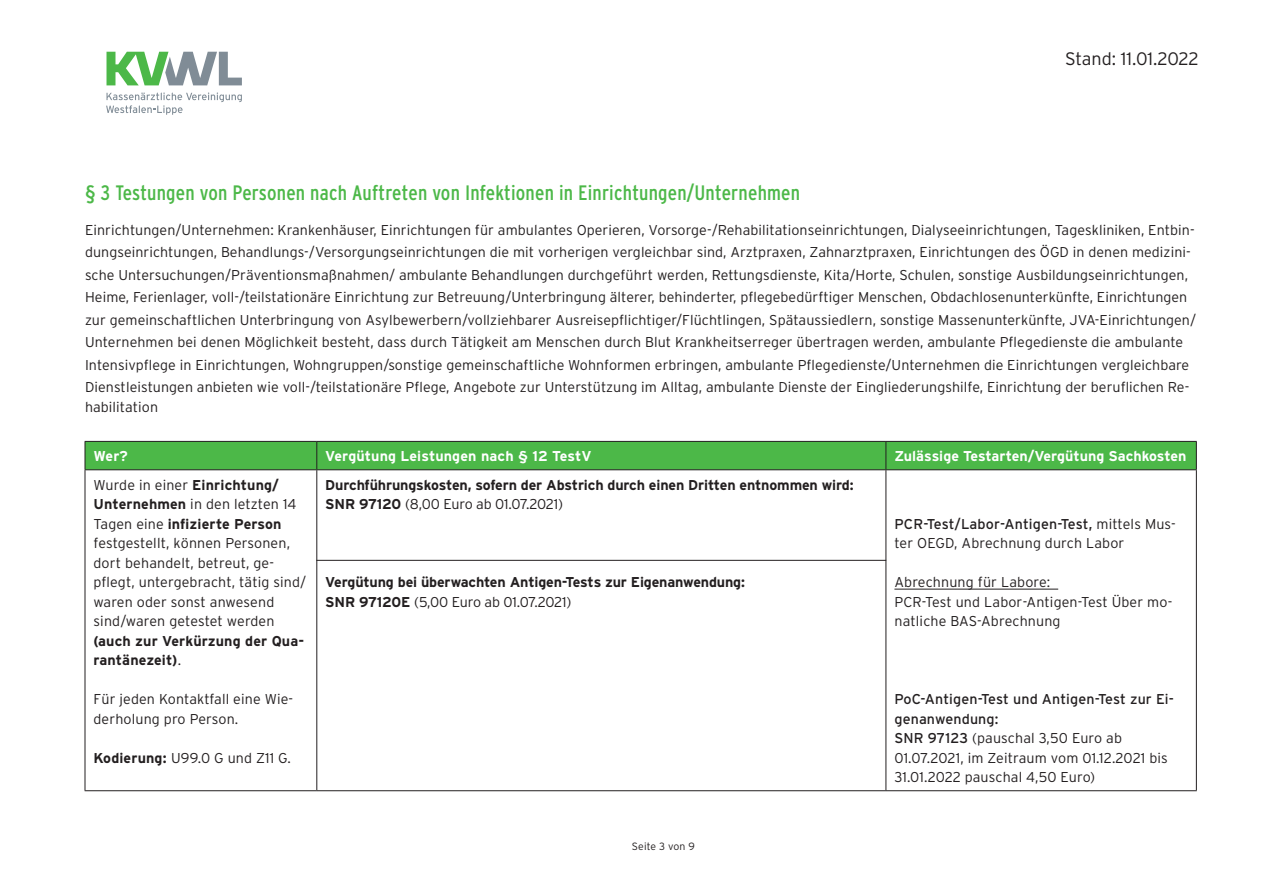
<style>
.page{position:relative;width:1263px;height:893px;background:#fff}
.page>*{position:absolute;margin:0;border:0;box-sizing:border-box;transform-origin:0 0}
.Subhead-2_NEU{font:condensed 20.85px "Interstate";letter-spacing:.01em;color:#4cb848}
.t1{font:300 18px "Interstate";letter-spacing:-.01em;color:#231f20}
.Fließtext_NEU{font:300 14.25px/22.5px "Interstate";letter-spacing:.005em;color:#231f20}
.Subhead-2_NEU-2{font:300 14.25px/19.5px "Interstate";letter-spacing:.01em;color:#231f20}
.Subhead-2_NEU-3{font:700 14.25px/19.5px "Interstate";letter-spacing:-.01em;color:#231f20}
.Subhead-2_NEU-4{font:700 14.25px "Interstate";color:#fff}
.Subhead-2_NEU-5{font:300 10.5px "Interstate";letter-spacing:.005em;color:#231f20}
.s1{font-weight:700}
.s2{font-weight:300}
.s3{font-weight:400}
</style>
<div class="page">
<svg style="left:106px;top:92px;width:136px;height:23px"></svg>
<svg style="left:106px;top:52px;width:136px;height:33px"></svg>
<div style="left:85px;top:441px;width:1112px;height:28px;background:#4cb848"></div>
<hr style="left:85px;top:469px;width:232px;height:1px;background:#231f20">
<hr style="left:85px;top:470px;width:1px;height:320px;background:#231f20">
<hr style="left:317px;top:469px;width:569px;height:1px;background:#231f20">
<hr style="left:316px;top:470px;width:1px;height:320px;background:#231f20">
<hr style="left:886px;top:469px;width:311px;height:1px;background:#231f20">
<hr style="left:885px;top:470px;width:1px;height:320px;background:#231f20">
<hr style="left:1196px;top:470px;width:1px;height:320px;background:#231f20">
<hr style="left:85px;top:790px;width:232px;height:1px;background:#231f20">
<hr style="left:317px;top:790px;width:569px;height:1px;background:#231f20">
<hr style="left:886px;top:790px;width:311px;height:1px;background:#231f20">
<hr style="left:894px;top:589px;width:164px;height:1px;background:#231f20">
<hr style="left:316px;top:560px;width:570px;height:1px;background:#231f20">
<p class="t1" style="left:1065px;top:48px;width:135px">Stand: 11.01.2022</p>
<p class="Subhead-2_NEU" style="left:85px;top:180px;width:717px">§ 3 Testungen von Personen nach Auftreten von Infektionen in Einrichtungen/Unternehmen</p>
<p class="Fließtext_NEU" style="left:85px;top:218px;width:1112px">Einrichtungen/Unternehmen: Krankenhäuser, Einrichtungen für ambulantes Operieren, Vorsorge-/Rehabilitationseinrichtungen, Dialyseeinrichtungen, Tageskliniken, Entbin&shy;dungseinrichtungen, Behandlungs-/Versorgungseinrichtungen die mit vorherigen vergleichbar sind, Arztpraxen, Zahnarztpraxen, Einrichtungen des ÖGD in denen medizini&shy;sche Untersuchungen/Präventionsmaßnahmen/ ambulante Behandlungen durchgeführt werden, Rettungsdienste, Kita/Horte, Schulen, sonstige Ausbildungseinrichtungen, Heime, Ferienlager, voll-/teilstationäre Einrichtung zur Betreuung/Unterbringung älterer, behinderter, pflegebedürftiger Menschen, Obdachlosenunterkünfte, Einrichtungen zur gemeinschaftlichen Unterbringung von Asylbewerbern/vollziehbarer Ausreisepflichtiger/Flüchtlingen, Spätaussiedlern, sonstige Massenunterkünfte, JVA-Einrichtungen/ Unternehmen bei denen Möglichkeit besteht, dass durch Tätigkeit am Menschen durch Blut Krankheitserreger übertragen werden, ambulante Pflegedienste die ambulante Intensivpflege in Einrichtungen, Wohngruppen/sonstige gemeinschaftliche Wohnformen erbringen, ambulante Pflegedienste/Unternehmen die Einrichtungen vergleichbare Dienstleistungen anbieten wie voll-/teilstationäre Pflege, Angebote zur Unterstützung im Alltag, ambulante Dienste der Eingliederungshilfe, Einrichtung der beruflichen Re-</p>
<p class="Fließtext_NEU" style="left:85px;top:395px;width:75px">habilitation</p>
<p class="Subhead-2_NEU-4" style="left:93px;top:448px;width:36px">Wer?</p>
<p class="Subhead-2_NEU-4" style="left:325px;top:448px;width:268px">Vergütung Leistungen nach § 12 TestV</p>
<p class="Subhead-2_NEU-4" style="left:894px;top:448px;width:293px">Zulässige Testarten/Vergütung Sachkosten</p>
<p class="Subhead-2_NEU-2" style="left:93px;top:475px;width:214px">Wurde in einer <span class="s1">Einrichtung/<br>Unternehmen</span> in den letzten 14<br>Tagen eine <span class="s1">infizierte Person </span>festgestellt, können Personen, dort behandelt, betreut, ge&shy;pflegt, untergebracht, tätig sind/ waren oder sonst anwesend sind/waren getestet werden <span class="s1">(auch zur Verkürzung der Qua&shy;rantänezeit)</span>.</p>
<p class="Subhead-2_NEU-2" style="left:93px;top:689px;width:201px">Für jeden Kontaktfall eine Wie&shy;derholung pro Person.</p>
<p class="Subhead-2_NEU-2" style="left:93px;top:748px;width:199px"><span class="s1">Kodierung:</span> U99.0 G und Z11 G.</p>
<p class="Subhead-2_NEU-3" style="left:325px;top:475px;width:530px">Durchführungskosten, sofern der Abstrich durch einen Dritten entnommen wird:<br>SNR 97120 <span class="s2">(8,00 Euro ab 01.07.2021)</span></p>
<p class="Subhead-2_NEU-2" style="left:894px;top:514px;width:283px"><span class="s3">PCR-Test/Labor-Antigen-Test,</span> mittels Mus&shy;ter OEGD, Abrechnung durch Labor</p>
<p class="Subhead-2_NEU-2" style="left:894px;top:572px;width:279px">Abrechnung für Labore:<br>PCR-Test und Labor-Antigen-Test Über mo&shy;natliche BAS-Abrechnung</p>
<p class="Subhead-2_NEU-3" style="left:325px;top:572px;width:421px">Vergütung bei überwachten Antigen-Tests zur Eigenanwendung:<br>SNR 97120E <span class="s2">(5,00 Euro ab 01.07.2021)</span></p>
<p class="Subhead-2_NEU-2" style="left:894px;top:689px;width:281px"><span class="s3">PoC-Antigen-Test und Antigen-Test zur Ei&shy;genanwendung:<br>SNR 97123</span> (pauschal 3,50 Euro ab 01.07.2021, im Zeitraum vom 01.12.2021 bis 31.01.2022 pauschal 4,50 Euro)</p>
<p class="Subhead-2_NEU-5" style="left:632px;top:840px;width:64px">Seite 3 von 9</p>
</div>
